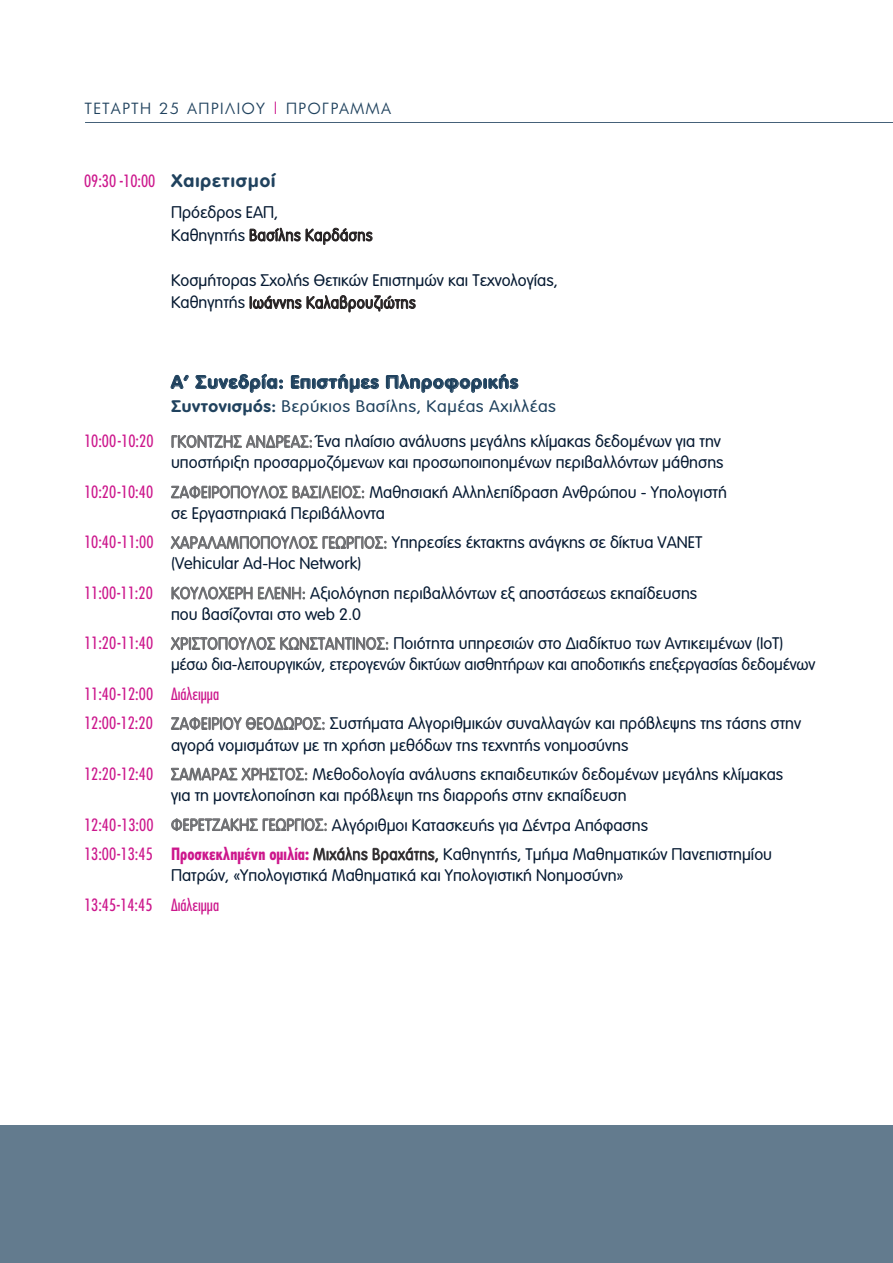
<style>
.page{position:relative;width:893px;height:1263px;background:#fff}
.page>*{position:absolute;margin:0;border:0;box-sizing:border-box;transform-origin:0 0}
.t1{font:800 18px "PF Futura Neu Rounded";letter-spacing:.05em;color:#20425e;scale:1.05 1}
.t2{font:300 16.5px/29.5px "PF Futura Neu Rounded";color:#061a32}
.t3{font:500 16.5px "PF Futura Neu Cond";color:#cc178c}
.t4{font:15px "PF Futura Neu";letter-spacing:.1em;color:#20425e}
.s1{color:#cc178c}
.s2{font-family:"PF Futura Neu Rounded";font-weight:800;font-size:18px;color:#20425e}
.s3{color:#231f20}
.s4{font-weight:800;color:#20425e}
.s5{color:#20425e}
.s6{font-family:"PF Futura Neu Cond";font-weight:500;color:#cc178c}
.s7{color:#6c6d70}
.s8{font-family:"PF Futura Neu Cond";font-weight:700;color:#cc178c}
</style>
<div class="page">
<svg style="left:250px;top:228px;width:122px;height:17px"></svg>
<svg style="left:250px;top:296px;width:51px;height:13px"></svg>
<svg style="left:307px;top:295px;width:108px;height:17px"></svg>
<svg style="left:171px;top:375px;width:18px;height:14px"></svg>
<svg style="left:195px;top:374px;width:88px;height:19px"></svg>
<svg style="left:291px;top:374px;width:88px;height:19px"></svg>
<svg style="left:386px;top:374px;width:132px;height:19px"></svg>
<svg style="left:172px;top:435px;width:140px;height:13px"></svg>
<svg style="left:171px;top:486px;width:193px;height:12px"></svg>
<svg style="left:171px;top:536px;width:215px;height:13px"></svg>
<svg style="left:172px;top:587px;width:80px;height:12px"></svg>
<svg style="left:258px;top:587px;width:47px;height:12px"></svg>
<svg style="left:171px;top:637px;width:217px;height:13px"></svg>
<svg style="left:171px;top:717px;width:153px;height:13px"></svg>
<svg style="left:171px;top:767px;width:136px;height:14px"></svg>
<svg style="left:171px;top:818px;width:155px;height:13px"></svg>
<svg style="left:313px;top:847px;width:125px;height:17px"></svg>
<hr style="left:85px;top:122px;width:808px;height:1px;background:#20425e">
<div style="left:0;top:1125px;width:893px;height:138px;background:#637b8e"></div>
<p class="t4" style="left:85px;top:100px;width:308px">ΤΕΤΑΡΤΗ 25 ΑΠΡΙΛΊΟΥ <span class="s1">|</span> ΠΡΟΓΡΑΜΜΑ</p>
<p class="t3" style="left:84px;top:171px;width:193px">09:30 -10:00 <span class="s2">Χαιρετισμοί</span></p>
<p class="t2" style="left:171px;top:201px;width:203px;line-height:22.5px">Πρόεδρος ΕΑΠ,<br>Καθηγητής <span class="s3">Βασίλης Καρδάσης</span></p>
<p class="t2" style="left:171px;top:269px;width:388px;line-height:22.5px">Κοσμήτορας Σχολής Θετικών Επιστημών και Τεχνολογίας,<br>Καθηγητής <span class="s3">Ιωάννης Καλαβρουζιώτης</span></p>
<p class="t1" style="left:171px;top:371px;width:332px">Α’ Συνεδρία: Επιστήμες Πληροφορικής</p>
<p class="t2" style="left:84px;top:388px;width:638px;line-height:35.5px;text-indent:87px"><span class="s4">Συντονισμός:</span> <span class="s5">Βερύκιος Βασίλης, Καμέας Αχιλλέας<br></span><span class="s6">10:00-10:20</span> <span class="s7">ΓΚΟΝΤΖΗΣ ΑΝΔΡΕΑΣ:</span> Ένα πλαίσιο ανάλυσης μεγάλης κλίμακας δεδομένων για την</p>
<p class="t2" style="left:84px;top:448px;width:644px;text-align:right">υποστήριξη προσαρμοζόμενων και προσωποιποημένων περιβαλλόντων μάθησης<br><span class="s6">10:20-10:40</span> <span class="s7">ΖΑΦΕΙΡΟΠΟΥΛΟΣ ΒΑΣΙΛΕΙΟΣ:</span> Μαθησιακή Αλληλεπίδραση Ανθρώπου - Υπολογιστή</p>
<p class="t2" style="left:84px;top:498px;width:620px;text-indent:87px">σε Εργαστηριακά Περιβάλλοντα<br><span class="s6">10:40-11:00</span> <span class="s7">ΧΑΡΑΛΑΜΠΟΠΟΥΛΟΣ ΓΕΩΡΓΙΟΣ:</span> Υπηρεσίες έκτακτης ανάγκης σε δίκτυα VANET</p>
<p class="t2" style="left:84px;top:549px;width:615px;text-indent:87px">(Vehicular Ad-Hoc Network)<br><span class="s6">11:00-11:20</span> <span class="s7">ΚΟΥΛΟΧΕΡΗ ΕΛΕΝΗ:</span> Αξιολόγηση περιβαλλόντων εξ αποστάσεως εκπαίδευσης</p>
<p class="t2" style="left:84px;top:599px;width:701px;text-indent:87px">που βασίζονται στο web 2.0<br><span class="s6">11:20-11:40</span> <span class="s7">ΧΡΙΣΤΟΠΟΥΛΟΣ ΚΩΝΣΤΑΝΤΙΝΟΣ:</span> Ποιότητα υπηρεσιών στο Διαδίκτυο των Αντικειμένων (ΙοΤ)</p>
<p class="t2" style="left:171px;top:650px;width:646px">μέσω δια-λειτουργικών, ετερογενών δικτύων αισθητήρων και αποδοτικής επεξεργασίας δεδομένων</p>
<p class="t3" style="left:84px;top:683px;width:137px">11:40-12:00 Διάλειμμα</p>
<p class="t2" style="left:171px;top:713px;width:632px;line-height:21px;text-indent:-87px"><span class="s6">12:00-12:20</span> <span class="s7">ΖΑΦΕΙΡΙΟΥ ΘΕΟΔΩΡΟΣ:</span> Συστήματα Αλγοριθμικών συναλλαγών και πρόβλεψης της τάσης στην αγορά νομισμάτων με τη χρήση μεθόδων της τεχνητής νοημοσύνης</p>
<p class="t2" style="left:171px;top:764px;width:614px;line-height:21px;text-indent:-87px"><span class="s6">12:20-12:40</span> <span class="s7">ΣΑΜΑΡΑΣ ΧΡΗΣΤΟΣ:</span> Μεθοδολογία ανάλυσης εκπαιδευτικών δεδομένων μεγάλης κλίμακας για τη μοντελοποίηση και πρόβλεψη της διαρροής στην εκπαίδευση</p>
<p class="t2" style="left:84px;top:810px;width:689px"><span class="s6">12:40-13:00</span> <span class="s7">ΦΕΡEΤΖΑΚΗΣ ΓΕΩΡΓΙΟΣ:</span> Αλγόριθμοι Κατασκευής για Δέντρα Απόφασης<br><span class="s6">13:00-13:45</span> <span class="s8">Προσκεκλημένη ομιλία:</span> <span class="s3">Μιχάλης Βραχάτης,</span> Καθηγητής, Τμήμα Μαθηματικών Πανεπιστημίου</p>
<p class="t2" style="left:171px;top:860px;width:454px">Πατρών, «Υπολογιστικά Μαθηματικά και Υπολογιστική Νοημοσύνη»</p>
<p class="t3" style="left:84px;top:894px;width:137px">13:45-14:45 Διάλειμμα</p>
</div>
